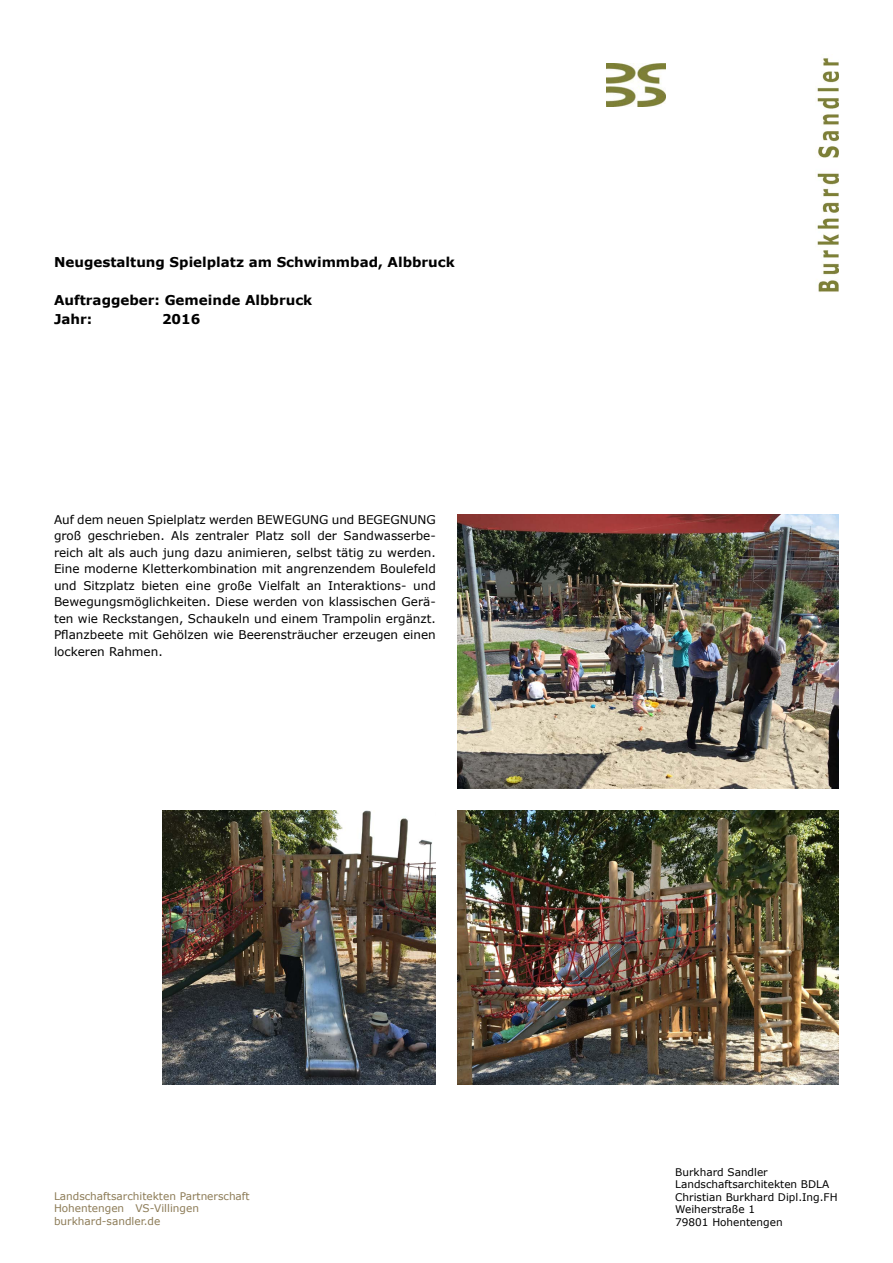
<style>
.page{position:relative;width:893px;height:1263px;background:#fff}
.page>*{position:absolute;margin:0;border:0;box-sizing:border-box;transform-origin:0 0}
.t1{font:700 13.5px/18.8px "Verdana";color:#000}
.t2{font:12px/16.5px "Verdana";color:#000;text-align:justify}
.t3{font:10.5px/12.6px "Verdana";color:#000}
.t4{font:10.5px/12.6px "Verdana";color:#8c7b56}
</style>
<div class="page">
<img style="left:606px;top:64px;width:60px;height:42px">
<img style="left:815px;top:58px;width:24px;height:234px">
<img style="left:457px;top:514px;width:382px;height:275px">
<img style="left:162px;top:810px;width:274px;height:274px">
<img style="left:457px;top:810px;width:382px;height:274px">
<p class="t1" style="left:54px;top:253px;width:402px">Neugestaltung Spielplatz am Schwimmbad, Albbruck</p>
<p class="t1" style="left:54px;top:290px;width:260px">Auftraggeber: Gemeinde Albbruck<br>Jahr:</p>
<p class="t1" style="left:162px;top:309px;width:40px">2016</p>
<p class="t2" style="left:54px;top:511px;width:383px">Auf dem neuen Spielplatz werden BEWEGUNG und BEGEGNUNG groß geschrieben. Als zentraler Platz soll der Sandwasserbe&shy;reich alt als auch jung dazu animieren, selbst tätig zu werden.<br>Eine moderne Kletterkombination mit angrenzendem Boulefeld und Sitzplatz bieten eine große Vielfalt an Interaktions- und Bewegungsmöglichkeiten. Diese werden von klassischen Gerä&shy;ten wie Reckstangen, Schaukeln und einem Trampolin ergänzt.<br>Pflanzbeete mit Gehölzen wie Beerensträucher erzeugen einen lockeren Rahmen.</p>
<p class="t4" style="left:54px;top:1189px;width:197px">Landschaftsarchitekten Partnerschaft<br>Hohentengen VS-Villingen burkhard-sandler.de</p>
<p class="t3" style="left:675px;top:1165px;width:164px">Burkhard Sandler<br>Landschaftsarchitekten BDLA<br>Christian Burkhard Dipl.Ing.FH<br>Weiherstraße 1<br>79801 Hohentengen</p>
</div>
